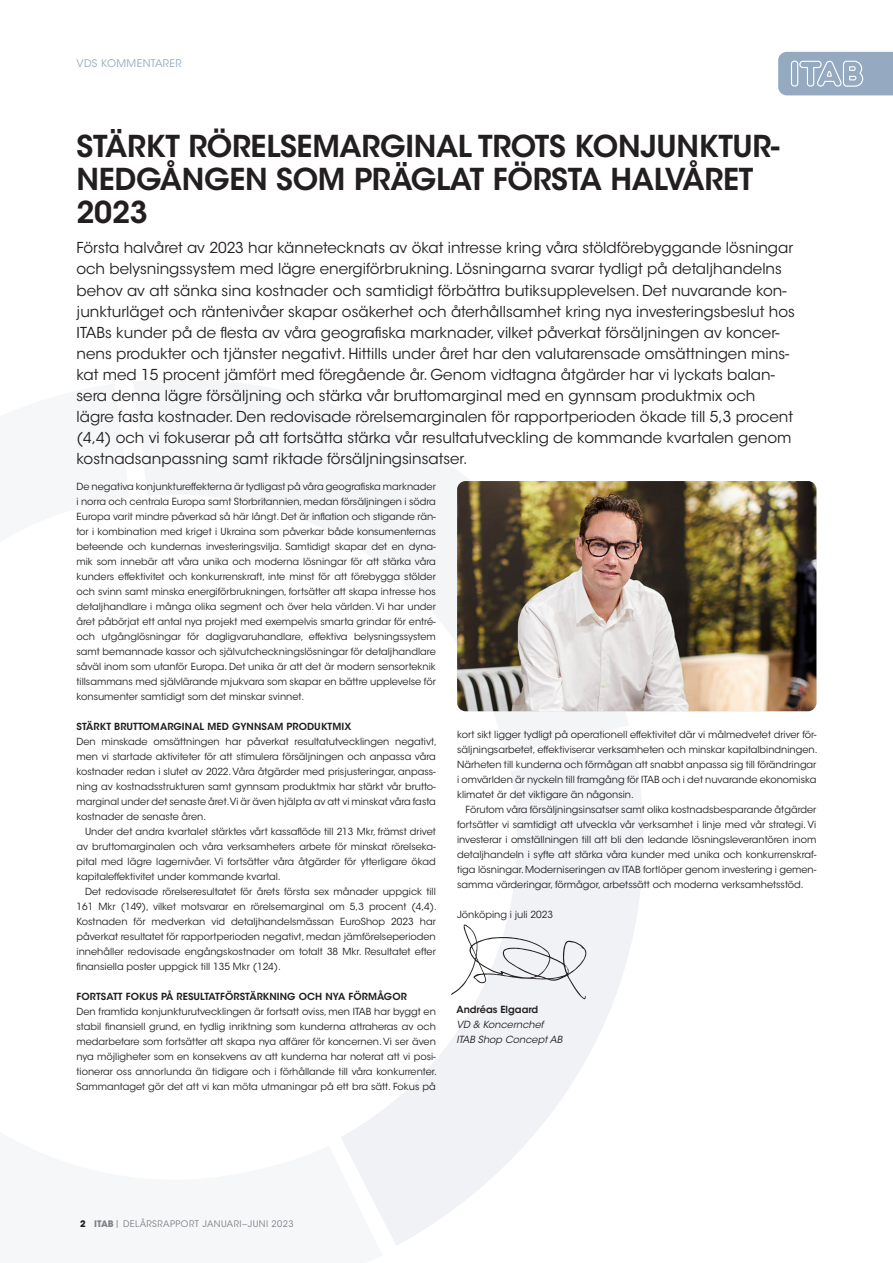
<style>
.page{position:relative;width:893px;height:1263px;background:#fff}
.page>*{position:absolute;margin:0;border:0;box-sizing:border-box;transform-origin:0 0}
.Huvudrubrik{font:600 30px/33px "ITC Avant Garde Std";letter-spacing:-.01em;color:#231f20}
.Ingress{font:15px/21px "ITC Avant Garde Std";color:#231f20}
.Vinjett{font:10.5px "ITC Avant Garde Std";letter-spacing:.03em;color:#95aac0}
.Brödtext{font:9.75px/15px "ITC Avant Garde Std";color:#231f20;text-align:justify}
.Mellanrubrik_nivå_1{font:600 9.75px "ITC Avant Garde Std";letter-spacing:.01em;color:#231f20}
.Brödtext-2{font:italic 9.75px "ITC Avant Garde Std";color:#231f20}
.Brödtext-3{font:600 9.75px "ITC Avant Garde Std";color:#231f20}
.t1{font:9px "ITC Avant Garde Std";letter-spacing:.05em;color:#808285}
.t2{font:700 9px "ITC Avant Garde Std";color:#231f20}
.s1{font-weight:700}
</style>
<div class="page">
<svg style="left:778px;top:52px;width:115px;height:43px;background:#9eb1c5"></svg>
<svg style="left:134px;top:379px;width:495px;height:365px"></svg>
<svg style="left:116px;top:383px;width:267px;height:845px"></svg>
<svg style="left:341px;top:744px;width:302px;height:501px"></svg>
<svg style="left:451px;top:924px;width:135px;height:75px"></svg>
<img style="left:457px;top:481px;width:359px;height:230px">
<p class="Vinjett" style="left:77px;top:57px;width:107px">VDS KOMMENTARER</p>
<p class="Huvudrubrik" style="left:77px;top:130px;width:704px">STÄRKT RÖRELSEMARGINAL TROTS KONJUNKTUR-<br>NEDGÅNGEN SOM PRÄGLAT FÖRSTA HALVÅRET<br>2023</p>
<p class="Ingress" style="left:77px;top:238px;width:720px">Första halvåret av 2023 har kännetecknats av ökat intresse kring våra stöldförebyggande lösningar och belysningssystem med lägre energiförbrukning. Lösningarna svarar tydligt på detaljhandelns behov av att sänka sina kostnader och samtidigt förbättra butiksupplevelsen. Det nuvarande kon&shy;junkturläget och räntenivåer skapar osäkerhet och återhållsamhet kring nya investeringsbeslut hos ITABs kunder på de flesta av våra geografiska marknader, vilket påverkat försäljningen av koncer&shy;nens produkter och tjänster negativt. Hittills under året har den valutarensade omsättningen mins&shy;kat med 15 procent jämfört med föregående år. Genom vidtagna åtgärder har vi lyckats balan&shy;sera denna lägre försäljning och stärka vår bruttomarginal med en gynnsam produktmix och lägre fasta kostnader. Den redovisade rörelsemarginalen för rapportperioden ökade till 5,3 procent (4,4) och vi fokuserar på att fortsätta stärka vår resultatutveckling de kommande kvartalen genom kostnadsanpassning samt riktade försäljningsinsatser.</p>
<p class="Brödtext" style="left:77px;top:479px;width:361px">De negativa konjunktureffekterna är tydligast på våra geografiska marknader i norra och centrala Europa samt Storbritannien, medan försäljningen i södra Europa varit mindre påverkad så här långt. Det är inflation och stigande rän&shy;tor i kombination med kriget i Ukraina som påverkar både konsumenternas beteende och kundernas investeringsvilja. Samtidigt skapar det en dyna&shy;mik som innebär att våra unika och moderna lösningar för att stärka våra kunders effektivitet och konkurrenskraft, inte minst för att förebygga stölder och svinn samt minska energiförbrukningen, fortsätter att skapa intresse hos detaljhandlare i många olika segment och över hela världen. Vi har under året påbörjat ett antal nya projekt med exempelvis smarta grindar för entré&shy;och utgånglösningar för dagligvaruhandlare, effektiva belysningssystem samt bemannade kassor och självutcheckningslösningar för detaljhandlare såväl inom som utanför Europa. Det unika är att det är modern sensorteknik tillsammans med självlärande mjukvara som skapar en bättre upplevelse för konsumenter samtidigt som det minskar svinnet.</p>
<p class="Mellanrubrik_nivå_1" style="left:77px;top:720px;width:276px">STÄRKT BRUTTOMARGINAL MED GYNNSAM PRODUKTMIX</p>
<p class="Brödtext" style="left:77px;top:734px;width:362px;text-align:left">Den minskade omsättningen har påverkat resultatutvecklingen negativt, men vi startade aktiviteter för att stimulera försäljningen och anpassa våra kostnader redan i slutet av 2022. Våra åtgärder med prisjusteringar, anpass&shy;ning av kostnadsstrukturen samt gynnsam produktmix har stärkt vår brutto&shy;marginal under det senaste året.Vi är även hjälpta av att vi minskat våra fasta kostnader de senaste åren.</p>
<p class="Brödtext" style="left:77px;top:824px;width:361px;text-indent:9px">Under det andra kvartalet stärktes vårt kassaflöde till 213 Mkr, främst drivet av bruttomarginalen och våra verksamheters arbete för minskat rörelseka&shy;pital med lägre lagernivåer. Vi fortsätter våra åtgärder för ytterligare ökad kapitaleffektivitet under kommande kvartal.</p>
<p class="Brödtext" style="left:77px;top:884px;width:362px;text-align:left;text-indent:9px">Det redovisade rörelseresultatet för årets första sex månader uppgick till 161 Mkr (149), vilket motsvarar en rörelsemarginal om 5,3 procent (4,4).<br>Kostnaden för medverkan vid detaljhandelsmässan EuroShop 2023 har påverkat resultatet för rapportperioden negativt, medan jämförelseperioden innehåller redovisade engångskostnader om totalt 38 Mkr. Resultatet efter finansiella poster uppgick till 135 Mkr (124).</p>
<p class="Mellanrubrik_nivå_1" style="left:77px;top:990px;width:332px">FORTSATT FOKUS PÅ RESULTATFÖRSTÄRKNING OCH NYA FÖRMÅGOR</p>
<p class="Brödtext" style="left:77px;top:1004px;width:362px">Den framtida konjunkturutvecklingen är fortsatt oviss, men ITAB har byggt en stabil finansiell grund, en tydlig inriktning som kunderna attraheras av och medarbetare som fortsätter att skapa nya affärer för koncernen. Vi ser även nya möjligheter som en konsekvens av att kunderna har noterat att vi posi&shy;tionerar oss annorlunda än tidigare och i förhållande till våra konkurrenter.<br>Sammantaget gör det att vi kan möta utmaningar på ett bra sätt. Fokus på</p>
<p class="Brödtext" style="left:457px;top:727px;width:362px;text-align:left">kort sikt ligger tydligt på operationell effektivitet där vi målmedvetet driver för&shy;säljningsarbetet, effektiviserar verksamheten och minskar kapitalbindningen.<br>Närheten till kunderna och förmågan att snabbt anpassa sig till förändringar i omvärlden är nyckeln till framgång för ITAB och i det nuvarande ekonomiska klimatet är det viktigare än någonsin.</p>
<p class="Brödtext" style="left:457px;top:802px;width:361px;text-indent:9px">Förutom våra försäljningsinsatser samt olika kostnadsbesparande åtgärder fortsätter vi samtidigt att utveckla vår verksamhet i linje med vår strategi. Vi investerar i omställningen till att bli den ledande lösningsleverantören inom detaljhandeln i syfte att stärka våra kunder med unika och konkurrenskraf&shy;tiga lösningar. Moderniseringen av ITAB fortlöper genom investering i gemen&shy;samma värderingar, förmågor, arbetssätt och moderna verksamhetsstöd.</p>
<p class="Brödtext" style="left:457px;top:907px;width:97px">Jönköping i juli 2023</p>
<p class="Brödtext-3" style="left:456px;top:1003px;width:83px">Andréas Elgaard</p>
<p class="Brödtext-2" style="left:456px;top:1018px;width:89px">VD &amp; Koncernchef</p>
<p class="Brödtext-2" style="left:456px;top:1033px;width:107px">ITAB Shop Concept AB</p>
<p class="t2" style="left:80px;top:1218px;width:7px">2</p>
<p class="t1" style="left:94px;top:1219px;width:201px"><span class="s1">ITAB</span> DELÅRSRAPPORT JANUARI−JUNI 2023</p>
</div>
